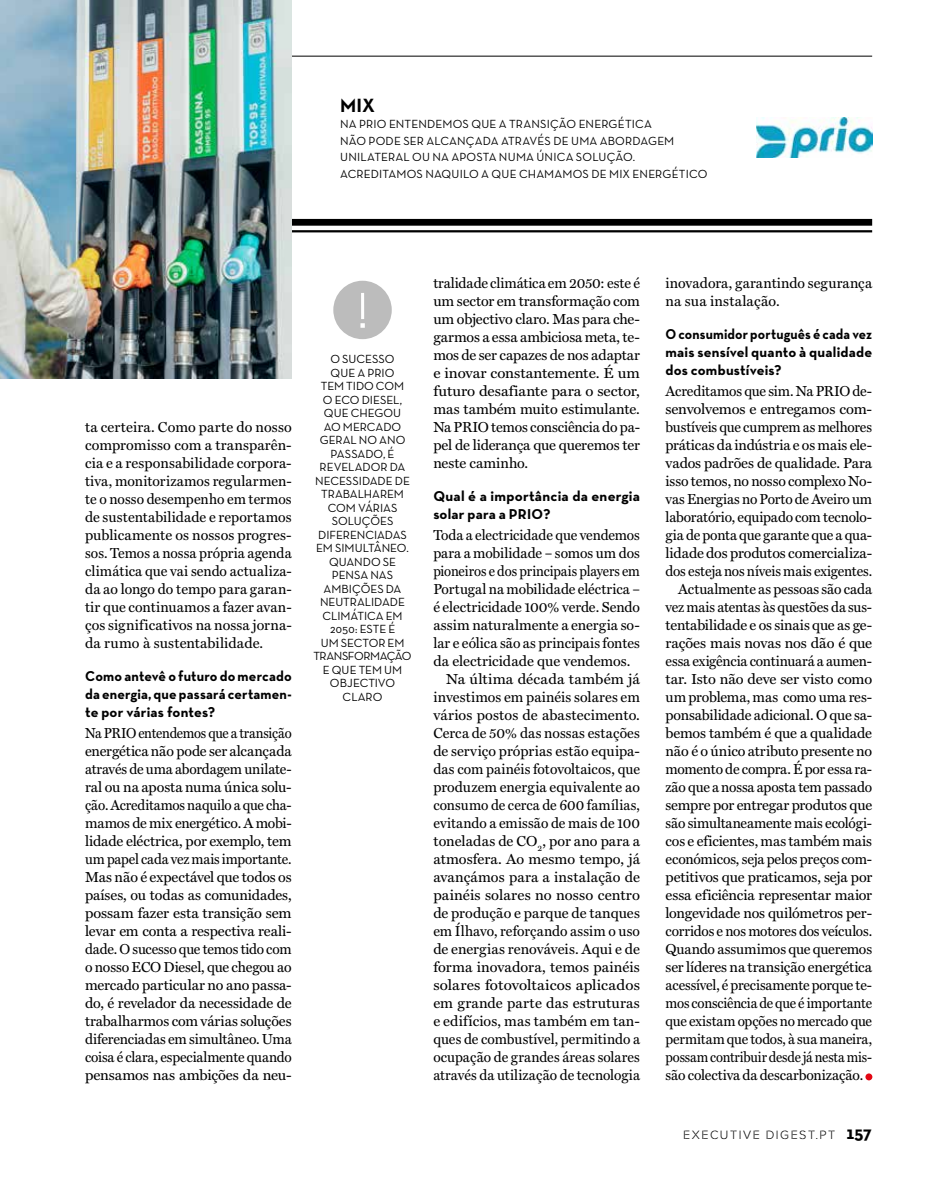
<style>
.page{position:relative;width:936px;height:1191px;background:#fff}
.page>*{position:absolute;margin:0;border:0;box-sizing:border-box;transform-origin:0 0}
.t1{font:51.3px "Rafale BG";color:#fff;scale:1.05 1}
.t2{font:700 19.5px "Neutra Text TF";color:#000}
.t3{font:14.55px/18px "Miller Text";letter-spacing:-.005em;color:#000;text-align:justify}
.t4{font:14.55px/18px "Miller Text";letter-spacing:-.005em;color:#000;text-align:justify;scale:.91 1}
.t5{font:14.55px "Miller Text";letter-spacing:-.005em;color:#000;scale:.96 1}
.t6{font:14.55px "Miller Text";letter-spacing:-.005em;color:#000;scale:.95 1}
.t7{font:700 14.55px/18px "Neutra Text TF";letter-spacing:.015em;color:#000;text-align:justify}
.t8{font:700 14.55px/18px "Neutra Text TF";letter-spacing:.015em;color:#000;text-align:justify;scale:.93 1}
.t9{font:14.55px "Miller Text";letter-spacing:.015em;color:#000}
.t10{font:14.55px "Miller Text";letter-spacing:-.005em;color:#000;scale:.92 1}
.t11{font:14.55px "Miller Text";letter-spacing:-.005em;color:#000;scale:.93 1}
.t12{font:14.55px "Miller Text";letter-spacing:-.005em;color:#000;scale:1.06 1}
.t13{font:12.6px "Rafale BG";letter-spacing:.12em;color:#000}
.t14{font:12px/13.5px "Neutra Text TF";letter-spacing:.005em;color:#000}
.s1{font-family:"Neutra Text TF";font-weight:700;font-size:18.15px}
</style>
<div class="page">
<svg style="left:292px;top:55px;width:580px;height:2px"></svg>
<hr style="left:0;top:230px;width:872px;height:2px;background:#000">
<div style="left:0;top:219px;width:872px;height:7px;background:#000"></div>
<div style="left:865px;top:1073px;width:7px;height:7px;background:#e30613;border-radius:50%"></div>
<img style="left:0;top:0;width:292px;height:378px">
<div style="left:333px;top:281px;width:59px;height:58px;background:#bcbcbc;border-radius:50%"></div>
<img style="left:756px;top:117px;width:116px;height:41px">
<h2 class="t2" style="left:340px;top:93px;width:36px">MIX</h2>
<p class="t14" style="left:340px;top:115px;width:369px;line-height:16.5px">NA PRIO ENTENDEMOS QUE A TRANSIÇÃO ENERGÉTICA<br>NÃO PODE SER ALCANÇADA ATRAVÉS DE UMA ABORDAGEM UNILATERAL OU NA APOSTA NUMA ÚNICA SOLUÇÃO.<br>ACREDITAMOS NAQUILO A QUE CHAMAMOS DE MIX ENERGÉTICO</p>
<p class="t3" style="left:85px;top:418px;width:208px">ta certeira. Como parte do nosso compromisso com a transparên&shy;cia e a responsabilidade corpora&shy;tiva, monitorizamos regularmen&shy;te o nosso desempenho em termos de sustentabilidade e reportamos publicamente os nossos progres&shy;sos. Temos a nossa própria agenda climática que vai sendo actualiza&shy;da ao longo do tempo para garan&shy;tir que continuamos a fazer avan&shy;ços significativos na nossa jorna&shy;da rumo à sustentabilidade.</p>
<p class="t7" style="left:85px;top:667px;width:208px">Como antevê o futuro do mercado da energia, que passará certamen&shy;te por várias fontes?</p>
<p class="t4" style="left:85px;top:724px;width:228px">Na PRIO entendemos que a transição energética não pode ser alcançada através de uma abordagem unilate&shy;ral ou na aposta numa única solu&shy;ção. Acreditamos naquilo a que cha&shy;mamos de mix energético. A mobi&shy;lidade eléctrica, por exemplo, tem um papel cada vez mais importante.<br>Mas não é expectável que todos os países, ou todas as comunidades, possam fazer esta transição sem levar em conta a respectiva reali&shy;dade. O sucesso que temos tido com o nosso ECO Diesel, que chegou ao mercado particular no ano passa&shy;do, é revelador da necessidade de trabalharmos com várias soluções diferenciadas em simultâneo. Uma coisa é clara, especialmente quando pensamos nas ambições da neu-</p>
<h1 class="t1" style="left:356px;top:282px;width:13px">!</h1>
<p class="t14" style="left:313px;top:352px;width:100px;text-align:center">O SUCESSO<br>QUE A PRIO<br>TEM TIDO COM<br>O ECO DIESEL,<br>QUE CHEGOU<br>AO MERCADO<br>GERAL NO ANO<br>PASSADO, É<br>REVELADOR DA<br>NECESSIDADE DE<br>TRABALHAREM<br>COM VÁRIAS<br>SOLUÇÕES<br>DIFERENCIADAS<br>EM SIMULTÂNEO.<br>QUANDO SE<br>PENSA NAS<br>AMBIÇÕES DA<br>NEUTRALIDADE<br>CLIMÁTICA EM<br>2050: ESTE É<br>UM SECTOR EM<br>TRANSFORMAÇÃO<br>E QUE TEM UM<br>OBJECTIVO<br>CLARO</p>
<p class="t3" style="left:433px;top:274px;width:208px">tralidade climática em 2050: este é um sector em transformação com um objectivo claro. Mas para che&shy;garmos a essa ambiciosa meta, te&shy;mos de ser capazes de nos adaptar e inovar constantemente. É um futuro desafiante para o sector, mas também muito estimulante.<br>Na PRIO temos consciência do pa&shy;pel de liderança que queremos ter neste caminho.</p>
<p class="t7" style="left:433px;top:487px;width:208px">Qual é a importância da energia solar para a PRIO?</p>
<p class="t5" style="left:433px;top:526px;width:217px">Toda a electricidade que vendemos</p>
<p class="t3" style="left:433px;top:544px;width:208px">para a mobilidade – somos um dos</p>
<p class="t10" style="left:433px;top:562px;width:226px">pioneiros e dos principais players em</p>
<p class="t3" style="left:433px;top:580px;width:208px">Portugal na mobilidade eléctrica –</p>
<p class="t3" style="left:433px;top:598px;width:208px">é electricidade 100% verde. Sendo</p>
<p class="t3" style="left:433px;top:616px;width:208px">assim naturalmente a energia so-</p>
<p class="t3" style="left:433px;top:634px;width:208px">lar e eólica são as principais fontes</p>
<p class="t3" style="left:433px;top:652px;width:198px">da electricidade que vendemos.</p>
<p class="t3" style="left:446px;top:670px;width:195px">Na última década também já</p>
<p class="t3" style="left:433px;top:688px;width:208px">investimos em painéis solares em</p>
<p class="t3" style="left:433px;top:706px;width:208px">vários postos de abastecimento.</p>
<p class="t3" style="left:433px;top:724px;width:208px">Cerca de 50% das nossas estações</p>
<p class="t3" style="left:433px;top:742px;width:208px">de serviço próprias estão equipa-</p>
<p class="t3" style="left:433px;top:760px;width:208px">das com painéis fotovoltaicos, que</p>
<p class="t3" style="left:433px;top:778px;width:208px">produzem energia equivalente ao</p>
<p class="t6" style="left:433px;top:796px;width:219px">consumo de cerca de 600 famílias,</p>
<p class="t5" style="left:433px;top:814px;width:217px">evitando a emissão de mais de 100</p>
<p class="t3" style="left:433px;top:832px;width:208px">toneladas de CO<sub>2</sub>, por ano para a</p>
<p class="t3" style="left:433px;top:850px;width:208px">atmosfera. Ao mesmo tempo, já</p>
<p class="t9" style="left:433px;top:868px;width:208px">avançámos para a instalação de</p>
<p class="t3" style="left:433px;top:886px;width:208px">painéis solares no nosso centro</p>
<p class="t3" style="left:433px;top:904px;width:208px">de produção e parque de tanques</p>
<p class="t3" style="left:433px;top:922px;width:208px">em Ílhavo, reforçando assim o uso</p>
<p class="t3" style="left:433px;top:940px;width:208px">de energias renováveis. Aqui e de</p>
<p class="t3" style="left:433px;top:958px;width:208px">forma inovadora, temos painéis</p>
<p class="t12" style="left:433px;top:976px;width:196px">solares fotovoltaicos aplicados</p>
<p class="t9" style="left:433px;top:994px;width:208px">em grande parte das estruturas</p>
<p class="t3" style="left:433px;top:1012px;width:208px">e edifícios, mas também em tan-</p>
<p class="t5" style="left:433px;top:1030px;width:217px">ques de combustível, permitindo a</p>
<p class="t5" style="left:433px;top:1048px;width:217px">ocupação de grandes áreas solares</p>
<p class="t5" style="left:433px;top:1066px;width:217px">através da utilização de tecnologia</p>
<p class="t3" style="left:665px;top:274px;width:208px">inovadora, garantindo segurança na sua instalação.</p>
<p class="t8" style="left:665px;top:325px;width:224px">O consumidor português é cada vez mais sensível quanto à qualidade dos combustíveis?</p>
<p class="t5" style="left:665px;top:382px;width:217px">Acreditamos que sim. Na PRIO de-</p>
<p class="t3" style="left:665px;top:400px;width:208px">senvolvemos e entregamos com-</p>
<p class="t5" style="left:665px;top:418px;width:217px">bustíveis que cumprem as melhores</p>
<p class="t3" style="left:665px;top:436px;width:208px">práticas da indústria e os mais ele-</p>
<p class="t3" style="left:665px;top:454px;width:208px">vados padrões de qualidade. Para</p>
<p class="t3" style="left:665px;top:472px;width:208px">isso temos, no nosso complexo No-</p>
<p class="t5" style="left:665px;top:490px;width:217px">vas Energias no Porto de Aveiro um</p>
<p class="t5" style="left:665px;top:508px;width:217px">laboratório, equipado com tecnolo-</p>
<p class="t5" style="left:665px;top:526px;width:217px">gia de ponta que garante que a qua-</p>
<p class="t3" style="left:665px;top:544px;width:208px">lidade dos produtos comercializa-</p>
<p class="t6" style="left:665px;top:562px;width:219px">dos esteja nos níveis mais exigentes.</p>
<p class="t3" style="left:678px;top:580px;width:195px">Actualmente as pessoas são cada</p>
<p class="t6" style="left:665px;top:598px;width:219px">vez mais atentas às questões da sus-</p>
<p class="t3" style="left:665px;top:616px;width:208px">tentabilidade e os sinais que as ge-</p>
<p class="t3" style="left:665px;top:634px;width:208px">rações mais novas nos dão é que</p>
<p class="t5" style="left:665px;top:652px;width:217px">essa exigência continuará a aumen-</p>
<p class="t3" style="left:665px;top:670px;width:208px">tar. Isto não deve ser visto como</p>
<p class="t3" style="left:665px;top:688px;width:208px">um problema, mas como uma res-</p>
<p class="t3" style="left:665px;top:706px;width:208px">ponsabilidade adicional. O que sa-</p>
<p class="t3" style="left:665px;top:724px;width:208px">bemos também é que a qualidade</p>
<p class="t3" style="left:665px;top:742px;width:208px">não é o único atributo presente no</p>
<p class="t5" style="left:665px;top:760px;width:217px">momento de compra. É por essa ra-</p>
<p class="t5" style="left:665px;top:778px;width:217px">zão que a nossa aposta tem passado</p>
<p class="t3" style="left:665px;top:796px;width:208px">sempre por entregar produtos que</p>
<p class="t5" style="left:665px;top:814px;width:217px">são simultaneamente mais ecológi-</p>
<p class="t3" style="left:665px;top:832px;width:208px">cos e eficientes, mas também mais</p>
<p class="t3" style="left:665px;top:850px;width:208px">económicos, seja pelos preços com-</p>
<p class="t3" style="left:665px;top:868px;width:208px">petitivos que praticamos, seja por</p>
<p class="t3" style="left:665px;top:886px;width:208px">essa eficiência representar maior</p>
<p class="t3" style="left:665px;top:904px;width:208px">longevidade nos quilómetros per-</p>
<p class="t5" style="left:665px;top:922px;width:217px">corridos e nos motores dos veículos.</p>
<p class="t3" style="left:665px;top:940px;width:208px">Quando assumimos que queremos</p>
<p class="t3" style="left:665px;top:958px;width:208px">ser líderes na transição energética</p>
<p class="t6" style="left:665px;top:976px;width:219px">acessível, é precisamente porque te-</p>
<p class="t11" style="left:665px;top:994px;width:224px">mos consciência de que é importante</p>
<p class="t6" style="left:665px;top:1012px;width:219px">que existam opções no mercado que</p>
<p class="t6" style="left:665px;top:1030px;width:219px">permitam que todos, à sua maneira,</p>
<p class="t4" style="left:665px;top:1048px;width:228px">possam contribuir desde já nesta mis-</p>
<p class="t3" style="left:665px;top:1066px;width:199px">são colectiva da descarbonização.</p>
<p class="t13" style="left:683px;top:1128px;width:190px">EXECUTIVE DIGEST.PT <span class="s1">157</span></p>
</div>
